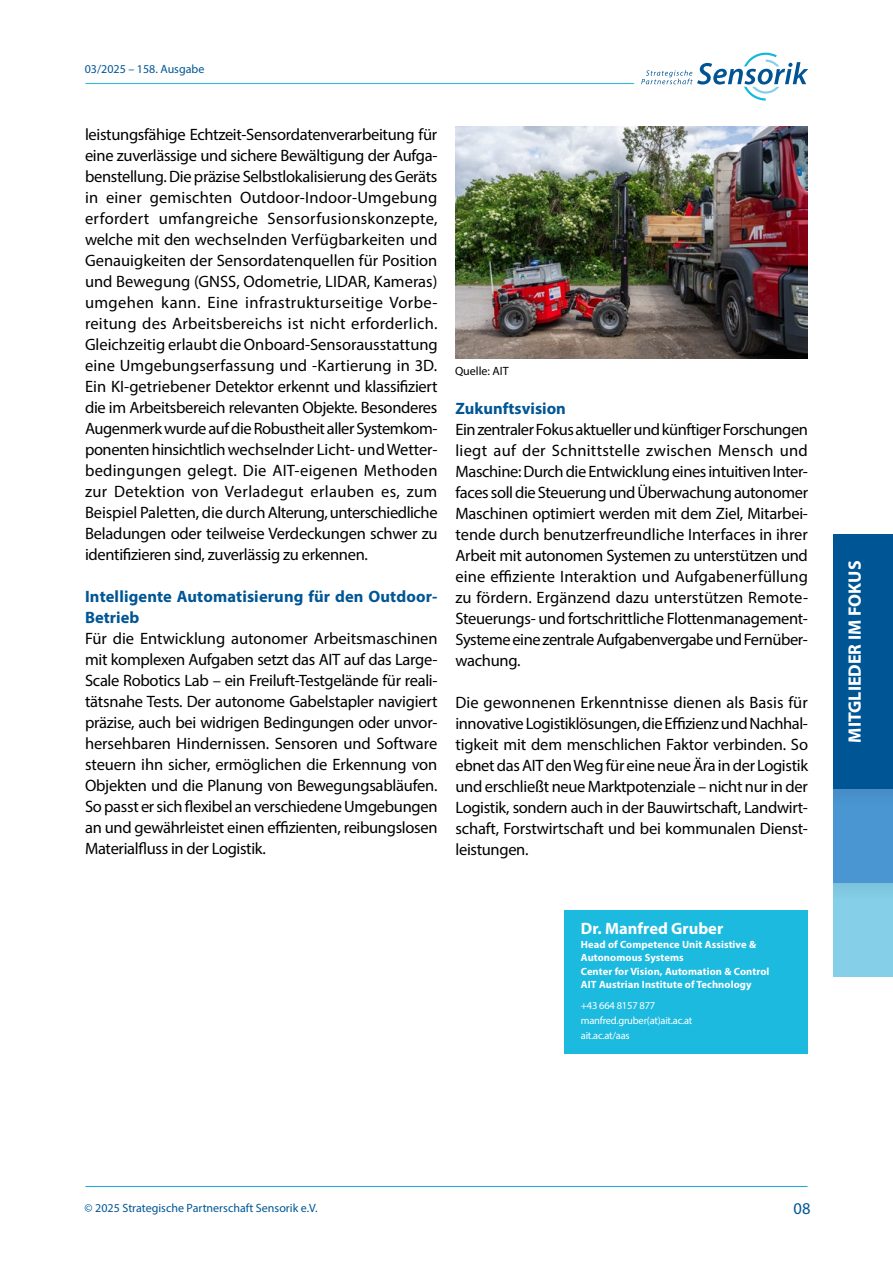
<style>
.page{position:relative;width:893px;height:1263px;background:#fff}
.page>*{position:absolute;margin:0;border:0;box-sizing:border-box;transform-origin:0 0}
.t1{font:700 18px "Myriad Pro";color:#fff}
.Fließtext{font:16.5px/21px "Myriad Pro";letter-spacing:-.02em;color:#000;text-align:justify}
.Headline_Fließtext{font:700 16.5px/21px "Myriad Pro";letter-spacing:.01em;color:#005695}
.t2{font:700 16.5px "Myriad Pro";color:#fff}
.t3{font:16.5px "Myriad Pro";color:#005695}
.t4{font:12px "Myriad Pro";color:#005695}
.Bildunterschrift{font:12px "Myriad Pro";color:#000}
.t5{font:700 10.5px "Myriad Pro";letter-spacing:.01em;color:#fff}
.t6{font:10.5px "Myriad Pro";letter-spacing:-.02em;color:#fff}
</style>
<div class="page">
<hr style="left:86px;top:83px;width:548px;height:1px;background:#1dbadf">
<svg style="left:641px;top:53px;width:167px;height:48px"></svg>
<hr style="left:86px;top:1186px;width:721px;height:1px;background:#16a8de">
<img style="left:455px;top:126px;width:352px;height:232px">
<div style="left:564px;top:910px;width:244px;height:143px;background:#1dbadf"></div>
<div style="left:833px;top:534px;width:60px;height:255px;background:#005695"></div>
<div style="left:833px;top:789px;width:60px;height:94px;background:#4a96d2"></div>
<div style="left:833px;top:883px;width:60px;height:93px;background:#85cfe8"></div>
<p class="t4" style="left:85px;top:62px;width:121px">03/2025 – 158. Ausgabe</p>
<p class="Fließtext" style="left:85px;top:124px;width:354px">leistungsfähige Echtzeit-Sensordatenverarbeitung für eine zuverlässige und sichere Bewältigung der Aufga&shy;benstellung. Die präzise Selbstlokalisierung des Geräts in einer gemischten Outdoor-Indoor-Umgebung erfordert umfangreiche Sensorfusionskonzepte, welche mit den wechselnden Verfügbarkeiten und Genauigkeiten der Sensordatenquellen für Position und Bewegung (GNSS, Odometrie, LIDAR, Kameras) umgehen kann. Eine infrastrukturseitige Vorbe&shy;reitung des Arbeitsbereichs ist nicht erforderlich.<br>Gleichzeitig erlaubt die Onboard-Sensorausstattung eine Umgebungserfassung und -Kartierung in 3D.<br>Ein KI-getriebener Detektor erkennt und klassifiziert die im Arbeitsbereich relevanten Objekte. Besonderes Augenmerk wurde auf die Robustheit aller Systemkom&shy;ponenten hinsichtlich wechselnder Licht- und Wetter&shy;bedingungen gelegt. Die AIT-eigenen Methoden zur Detektion von Verladegut erlauben es, zum Beispiel Paletten, die durch Alterung, unterschiedliche Beladungen oder teilweise Verdeckungen schwer zu identifizieren sind, zuverlässig zu erkennen.</p>
<p class="Headline_Fließtext" style="left:85px;top:585px;width:354px">Intelligente Automatisierung für den Outdoor-<br>Betrieb</p>
<p class="Fließtext" style="left:85px;top:628px;width:354px">Für die Entwicklung autonomer Arbeitsmaschinen mit komplexen Aufgaben setzt das AIT auf das Large-Scale Robotics Lab – ein Freiluft-Testgelände für reali&shy;tätsnahe Tests. Der autonome Gabelstapler navigiert präzise, auch bei widrigen Bedingungen oder unvor&shy;hersehbaren Hindernissen. Sensoren und Software steuern ihn sicher, ermöglichen die Erkennung von Objekten und die Planung von Bewegungsabläufen.<br>So passt er sich flexibel an verschiedene Umgebungen an und gewährleistet einen effizienten, reibungslosen Materialfluss in der Logistik.</p>
<p class="Bildunterschrift" style="left:455px;top:363px;width:55px">Quelle: AIT</p>
<p class="Headline_Fließtext" style="left:455px;top:397px;width:112px">Zukunftsvision</p>
<p class="Fließtext" style="left:455px;top:419px;width:354px">Ein zentraler Fokus aktueller und künftiger Forschungen liegt auf der Schnittstelle zwischen Mensch und Maschine: Durch die Entwicklung eines intuitiven Inter&shy;faces soll die Steuerung und Überwachung autonomer Maschinen optimiert werden mit dem Ziel, Mitarbei&shy;tende durch benutzerfreundliche Interfaces in ihrer Arbeit mit autonomen Systemen zu unterstützen und eine effiziente Interaktion und Aufgabenerfüllung zu fördern. Ergänzend dazu unterstützen Remote-Steuerungs- und fortschrittliche Flottenmanagement-Systeme eine zentrale Aufgabenvergabe und Fernüber&shy;wachung.</p>
<p class="Fließtext" style="left:455px;top:692px;width:354px">Die gewonnenen Erkenntnisse dienen als Basis für innovative Logistiklösungen, die Effizienz und Nachhal&shy;tigkeit mit dem menschlichen Faktor verbinden. So ebnet das AIT den Weg für eine neue Ära in der Logistik und erschließt neue Marktpotenziale – nicht nur in der Logistik, sondern auch in der Bauwirtschaft, Landwirt&shy;schaft, Forstwirtschaft und bei kommunalen Dienst&shy;leistungen.</p>
<p class="t2" style="left:581px;top:918px;width:144px">Dr. Manfred Gruber</p>
<p class="t5" style="left:581px;top:937px;width:177px">Head of Competence Unit Assistive &amp;</p>
<p class="t5" style="left:581px;top:951px;width:104px">Autonomous Systems</p>
<p class="t5" style="left:581px;top:964px;width:190px">Center for Vision, Automation &amp; Control</p>
<p class="t5" style="left:581px;top:978px;width:172px">AIT Austrian Institute of Technology</p>
<p class="t6" style="left:581px;top:999px;width:76px">+43 664 8157 877</p>
<p class="t6" style="left:581px;top:1014px;width:113px">manfred.gruber(at)ait.ac.at</p>
<p class="t6" style="left:581px;top:1029px;width:50px">ait.ac.at/aas</p>
<p class="t1" style="left:843px;top:743px;width:183px;rotate:-90deg">MITGLIEDER IM FOKUS</p>
<p class="t4" style="left:85px;top:1201px;width:235px">© 2025 Strategische Partnerschaft Sensorik e.V.</p>
<p class="t3" style="left:793px;top:1198px;width:18px">08</p>
</div>
